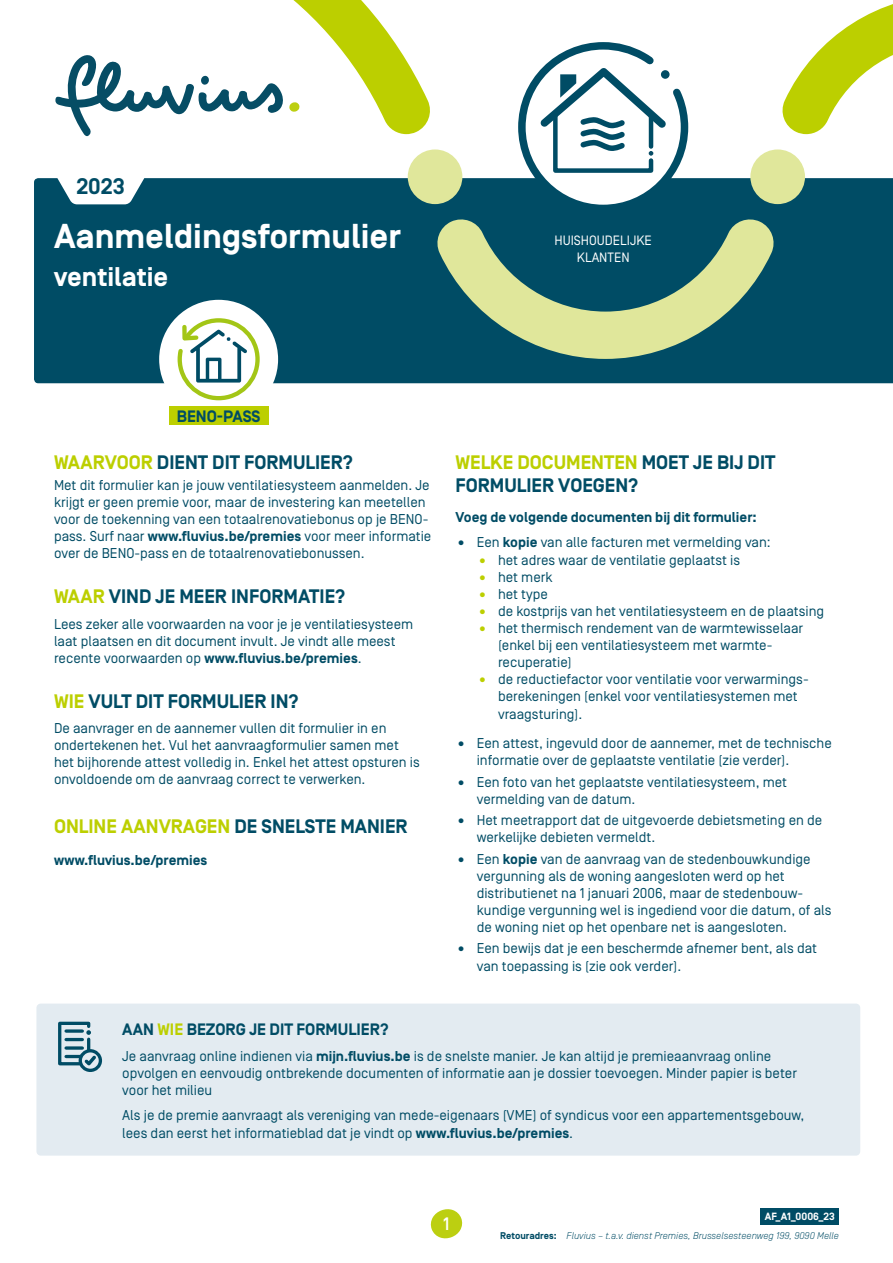
<style>
.page{position:relative;width:893px;height:1263px;background:#fff}
.page>*{position:absolute;margin:0;border:0;box-sizing:border-box;transform-origin:0 0}
.t1{font:700 34.5px "Simplon Norm";color:#fff}
.t2{font:700 27px "Simplon Norm";color:#fff}
.t3{font:700 22.5px "Simplon Norm";color:#004c65}
.t4{font:700 19.5px/23.4px "Simplon Norm";color:#004c65}
.t5{font:700 19.5px "Simplon Norm";color:#bccf00}
.t6{font:500 18px "Simplon Norm";color:#fff}
.t7{font:700 16.5px "Simplon Norm";color:#004c65}
.t8{font:14.25px/17.1px "Simplon Norm";color:#004c65}
.t9{font:700 14.25px "Simplon Norm";color:#004c65}
.t10{font:13.5px/16.2px "Simplon Norm";color:#fff;text-align:center}
.t11{font:700 10.5px "Simplon Norm";color:#fff}
.t12{font:italic 300 9.75px "Simplon Norm";color:#004c65}
.s1{color:#bccf00}
.s2{font-weight:700}
.s3{color:#004c65}
.s4{font-weight:700;font-style:normal}
</style>
<div class="page">
<svg style="left:431px;top:1209px;width:31px;height:29px"></svg>
<div style="left:34px;top:178px;width:859px;height:205px;background:#004c65"></div>
<div style="left:750px;top:149px;width:55px;height:55px;background:#e0e79b;border-radius:50%"></div>
<svg style="left:434px;top:216px;width:343px;height:143px;background:#568779"></svg>
<svg style="left:782px;top:4px;width:111px;height:131px"></svg>
<svg style="left:86px;top:0;width:344px;height:137px"></svg>
<div style="left:408px;top:149px;width:54px;height:55px;background:#e0e79b;border-radius:50%"></div>
<svg style="left:55px;top:54px;width:244px;height:82px"></svg>
<svg style="left:514px;top:42px;width:178px;height:174px"></svg>
<hr style="left:649px;top:115px;width:4px;height:32px;background:#004c65">
<div style="left:36px;top:1003px;width:824px;height:152px;background:#e3ebf1;border-radius:4px"></div>
<svg style="left:80px;top:1051px;width:20px;height:19px"></svg>
<div style="left:79px;top:1049px;width:23px;height:23px;border:3px solid #004c65;border-radius:50%"></div>
<svg style="left:58px;top:1021px;width:38px;height:46px"></svg>
<div style="left:761px;top:1207px;width:78px;height:17px;background:#004c65"></div>
<div style="left:162px;top:303px;width:113px;height:113px;background:#fff;border-radius:50%"></div>
<div style="left:159px;top:300px;width:119px;height:119px;border:6px solid #fff;border-radius:50%"></div>
<svg style="left:175px;top:316px;width:87px;height:86px"></svg>
<div style="left:169px;top:407px;width:99px;height:18px;background:#bccf00"></div>
<h3 class="t3" style="left:76px;top:174px;width:50px">2023</h3>
<h1 class="t1" style="left:54px;top:218px;width:348px">Aanmeldingsformulier</h1>
<h2 class="t2" style="left:54px;top:262px;width:116px">ventilatie</h2>
<p class="t10" style="left:554px;top:233px;width:99px">HUISHOUDELIJKE<br>KLANTEN</p>
<p class="t7" style="left:177px;top:407px;width:85px">BENO-PASS</p>
<h3 class="t4" style="left:54px;top:451px;width:301px"><span class="s1">WAARVOOR</span> DIENT DIT FORMULIER?</h3>
<p class="t8" style="left:54px;top:477px;width:379px">Met dit formulier kan je jouw ventilatiesysteem aanmelden. Je krijgt er geen premie voor, maar de investering kan meetellen voor de toekenning van een totaalrenovatiebonus op je BENO&shy;pass. Surf naar <span class="s2">www.fluvius.be/premies</span> voor meer informatie over de BENO-pass en de totaalrenovatiebonussen.</p>
<h3 class="t4" style="left:54px;top:586px;width:293px"><span class="s1">WAAR</span> VIND JE MEER INFORMATIE?</h3>
<p class="t8" style="left:54px;top:615px;width:361px">Lees zeker alle voorwaarden na voor je je ventilatiesysteem laat plaatsen en dit document invult. Je vindt alle meest recente voorwaarden op <span class="s2">www.fluvius.be/premies</span>.</p>
<h3 class="t4" style="left:54px;top:690px;width:246px"><span class="s1">WIE</span> VULT DIT FORMULIER IN?</h3>
<p class="t8" style="left:54px;top:720px;width:367px">De aanvrager en de aannemer vullen dit formulier in en ondertekenen het. Vul het aanvraagformulier samen met het bijhorende attest volledig in. Enkel het attest opsturen is onvoldoende om de aanvraag correct te verwerken.</p>
<h3 class="t5" style="left:54px;top:816px;width:355px">ONLINE AANVRAGEN <span class="s3">DE SNELSTE MANIER</span></h3>
<p class="t9" style="left:54px;top:853px;width:155px">www.fluvius.be/premies</p>
<h3 class="t4" style="left:455px;top:451px;width:321px"><span class="s1">WELKE DOCUMENTEN</span> MOET JE BIJ DIT<br>FORMULIER VOEGEN?</h3>
<p class="t9" style="left:455px;top:509px;width:303px">Voeg de volgende documenten bij dit formulier:</p>
<p class="t8" style="left:455px;top:534px;width:317px">• Een <span class="s2">kopie</span> van alle facturen met vermelding van:</p>
<p class="t8" style="left:477px;top:551px;width:265px"><span class="s1">•</span> het adres waar de ventilatie geplaatst is</p>
<p class="t8" style="left:477px;top:568px;width:77px"><span class="s1">•</span> het merk</p>
<p class="t8" style="left:477px;top:586px;width:73px"><span class="s1">•</span> het type</p>
<p class="t8" style="left:477px;top:603px;width:349px"><span class="s1">•</span> de kostprijs van het ventilatiesysteem en de plaatsing</p>
<p class="t8" style="left:498px;top:620px;width:307px;text-indent:-21px"><span class="s1">•</span> het thermisch rendement van de warmtewisselaar (enkel bij een ventilatiesysteem met warmte&shy;recuperatie)</p>
<p class="t8" style="left:498px;top:671px;width:311px;text-indent:-21px"><span class="s1">•</span> de reductiefactor voor ventilatie voor verwarmings&shy;berekeningen (enkel voor ventilatiesystemen met vraagsturing).</p>
<p class="t8" style="left:477px;top:735px;width:357px;text-indent:-21px">• Een attest, ingevuld door de aannemer, met de technische informatie over de geplaatste ventilatie (zie verder).</p>
<p class="t8" style="left:477px;top:774px;width:312px;text-indent:-21px">• Een foto van het geplaatste ventilatiesysteem, met vermelding van de datum.</p>
<p class="t8" style="left:477px;top:812px;width:347px;text-indent:-21px">• Het meetrapport dat de uitgevoerde debietsmeting en de werkelijke debieten vermeldt.</p>
<p class="t8" style="left:477px;top:850px;width:356px;text-indent:-21px">• Een <span class="s2">kopie</span> van de aanvraag van de stedenbouwkundige vergunning als de woning aangesloten werd op het distributienet na 1 januari 2006, maar de stedenbouw&shy;kundige vergunning wel is ingediend voor die datum, of als de woning niet op het openbare net is aangesloten.</p>
<p class="t8" style="left:477px;top:940px;width:342px;text-indent:-21px">• Een bewijs dat je een beschermde afnemer bent, als dat van toepassing is (zie ook verder).</p>
<p class="t7" style="left:122px;top:1020px;width:268px">AAN <span class="s1">WIE</span> BEZORG JE DIT FORMULIER?</p>
<p class="t8" style="left:122px;top:1047px;width:676px">Je aanvraag online indienen via <span class="s2">mijn.fluvius.be</span> is de snelste manier. Je kan altijd je premieaanvraag online opvolgen en eenvoudig ontbrekende documenten of informatie aan je dossier toevoegen. Minder papier is beter voor het milieu</p>
<p class="t8" style="left:122px;top:1107px;width:684px">Als je de premie aanvraagt als vereniging van mede-eigenaars (VME) of syndicus voor een appartementsgebouw, lees dan eerst het informatieblad dat je vindt op <span class="s2">www.fluvius.be/premies</span>.</p>
<p class="t6" style="left:443px;top:1214px;width:8px">1</p>
<p class="t11" style="left:765px;top:1211px;width:71px">AF_A1_0006_23</p>
<p class="t12" style="left:500px;top:1230px;width:340px"><span class="s4">Retouradres:</span> Fluvius – t.a.v. dienst Premies, Brusselsesteenweg 199, 9090 Melle</p>
</div>
